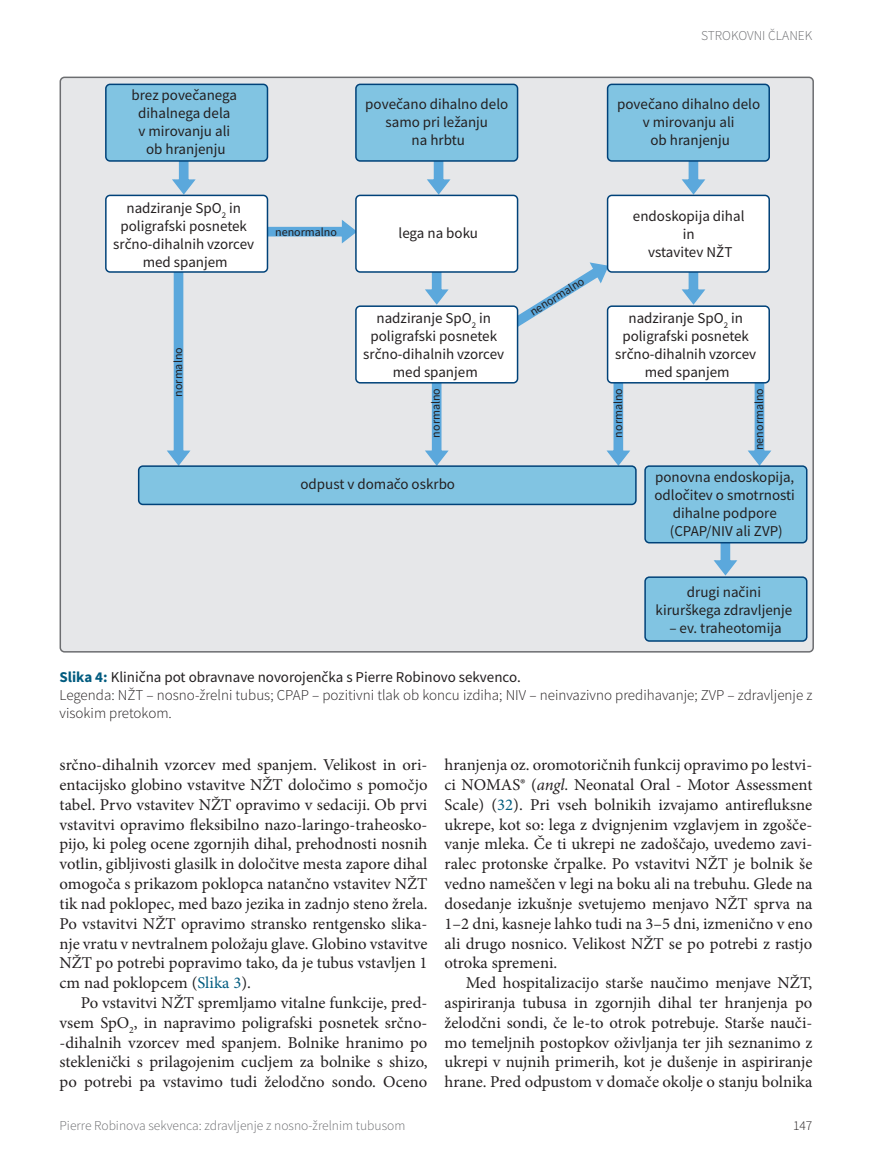
<style>
.page{position:relative;width:872px;height:1166px;background:#fff}
.page>*{position:absolute;margin:0;border:0;box-sizing:border-box;transform-origin:0 0}
.t1{font:16.5px/19.8px "Minion Pro";color:#231f20;text-align:justify}
.t2{font:15px/18px "Source Sans Pro";color:#231f20;text-align:center}
.t3{font:300 15px/18px "Source Sans Pro";color:#231f20}
.t4{font:300 13.5px "Source Sans Pro";color:#6c6d70}
.t5{font:300 13.5px "Source Sans Pro";color:#231f20}
.t6{font:12px "Source Sans Pro";color:#231f20}
.s1{font-weight:700;color:#005b7f}
.s2{font-weight:400}
.s3{color:#005b7f}
.s4{font-style:italic}
</style>
<div class="page">
<div style="left:60px;top:77px;width:753px;height:574px;background:#e6e7e9;border-radius:4px"></div>
<svg style="left:172px;top:162px;width:24px;height:32px"></svg>
<div style="left:106px;top:84px;width:161px;height:77px;background:#81c4e2;border-radius:4px"></div>
<div style="left:105px;top:84px;width:163px;height:78px;border:2px solid #004279;border-radius:4px"></div>
<svg style="left:167px;top:273px;width:24px;height:192px"></svg>
<svg style="left:423px;top:383px;width:27px;height:82px"></svg>
<svg style="left:606px;top:381px;width:26px;height:84px"></svg>
<svg style="left:746px;top:381px;width:26px;height:84px"></svg>
<svg style="left:268px;top:218px;width:87px;height:27px"></svg>
<svg style="left:427px;top:162px;width:24px;height:32px"></svg>
<svg style="left:681px;top:162px;width:25px;height:32px"></svg>
<svg style="left:425px;top:273px;width:24px;height:32px"></svg>
<svg style="left:681px;top:273px;width:25px;height:32px"></svg>
<svg style="left:518px;top:261px;width:89px;height:68px"></svg>
<div style="left:356px;top:84px;width:161px;height:77px;background:#81c4e2;border-radius:4px"></div>
<div style="left:355px;top:84px;width:163px;height:78px;border:2px solid #004279;border-radius:4px"></div>
<div style="left:607px;top:84px;width:162px;height:77px;background:#81c4e2;border-radius:4px"></div>
<div style="left:607px;top:84px;width:163px;height:78px;border:2px solid #004279;border-radius:4px"></div>
<div style="left:106px;top:195px;width:161px;height:77px;background:#fff;border-radius:4px"></div>
<div style="left:105px;top:194px;width:163px;height:79px;border:2px solid #004279;border-radius:4px"></div>
<div style="left:356px;top:195px;width:161px;height:77px;background:#fff;border-radius:4px"></div>
<div style="left:355px;top:194px;width:163px;height:79px;border:2px solid #004279;border-radius:4px"></div>
<div style="left:607px;top:195px;width:162px;height:77px;background:#fff;border-radius:4px"></div>
<div style="left:607px;top:194px;width:163px;height:79px;border:2px solid #004279;border-radius:4px"></div>
<div style="left:356px;top:306px;width:161px;height:76px;background:#fff;border-radius:4px"></div>
<div style="left:355px;top:305px;width:163px;height:78px;border:2px solid #004279;border-radius:4px"></div>
<div style="left:607px;top:306px;width:162px;height:76px;background:#fff;border-radius:4px"></div>
<div style="left:607px;top:305px;width:163px;height:78px;border:2px solid #004279;border-radius:4px"></div>
<svg style="left:712px;top:543px;width:27px;height:33px"></svg>
<div style="left:645px;top:466px;width:161px;height:76px;background:#81c4e2;border-radius:4px"></div>
<div style="left:644px;top:465px;width:163px;height:78px;border:2px solid #004279;border-radius:4px"></div>
<div style="left:645px;top:577px;width:161px;height:63px;background:#81c4e2;border-radius:4px"></div>
<div style="left:644px;top:576px;width:163px;height:65px;border:2px solid #004279;border-radius:4px"></div>
<div style="left:139px;top:466px;width:497px;height:38px;background:#81c4e2;border-radius:4px"></div>
<div style="left:138px;top:465px;width:498px;height:40px;border:2px solid #004279;border-radius:4px"></div>
<p class="t2" style="left:131px;top:86px;width:107px">brez povečanega dihalnega dela<br>v mirovanju ali ob hranjenju</p>
<p class="t2" style="left:113px;top:199px;width:142px">nadziranje SpO<sub>2</sub> in poligrafski posnetek srčno-dihalnih vzorcev med spanjem</p>
<p class="t6" style="left:171px;top:396px;width:51px;rotate:-90deg">normalno</p>
<p class="t6" style="left:275px;top:224px;width:63px">nenormalno</p>
<p class="t2" style="left:365px;top:95px;width:144px">povečano dihalno delo samo pri ležanju<br>na hrbtu</p>
<p class="t2" style="left:398px;top:224px;width:81px">lega na boku</p>
<p class="t2" style="left:363px;top:308px;width:142px">nadziranje SpO<sub>2</sub> in poligrafski posnetek srčno-dihalnih vzorcev med spanjem</p>
<p class="t6" style="left:527px;top:306px;width:63px;rotate:-32deg">nenormalno</p>
<p class="t4" style="left:701px;top:27px;width:113px">STROKOVNI ČLANEK</p>
<p class="t2" style="left:617px;top:95px;width:144px">povečano dihalno delo v mirovanju ali<br>ob hranjenju</p>
<p class="t2" style="left:633px;top:206px;width:113px">endoskopija dihal in<br>vstavitev NŽT</p>
<p class="t2" style="left:615px;top:308px;width:142px">nadziranje SpO<sub>2</sub> in poligrafski posnetek srčno-dihalnih vzorcev med spanjem</p>
<p class="t6" style="left:428px;top:437px;width:51px;rotate:-90deg">normalno</p>
<p class="t6" style="left:610px;top:437px;width:51px;rotate:-90deg">normalno</p>
<p class="t6" style="left:751px;top:450px;width:63px;rotate:-90deg">nenormalno</p>
<p class="t2" style="left:300px;top:474px;width:156px">odpust v domačo oskrbo</p>
<p class="t2" style="left:654px;top:468px;width:142px">ponovna endoskopija, odločitev o smotrnosti dihalne podpore (CPAP/NIV ali ZVP)</p>
<p class="t2" style="left:655px;top:582px;width:138px">drugi načini kirurškega zdravljenje</p>
<p class="t2" style="left:669px;top:618px;width:114px">– ev. traheotomija</p>
<p class="t3" style="left:60px;top:667px;width:754px"><span class="s1">Slika 4:</span> <span class="s2">Klinična pot obravnave novorojenčka s Pierre Robinovo sekvenco.<br></span>Legenda: NŽT – nosno-žrelni tubus; CPAP – pozitivni tlak ob koncu izdiha; NIV – neinvazivno predihavanje; ZVP – zdravljenje z visokim pretokom.</p>
<p class="t1" style="left:60px;top:754px;width:369px">srčno-dihalnih vzorcev med spanjem. Velikost in ori&shy;entacijsko globino vstavitve NŽT določimo s pomočjo tabel. Prvo vstavitev NŽT opravimo v sedaciji. Ob prvi vstavitvi opravimo fleksibilno nazo-laringo-traheosko&shy;pijo, ki poleg ocene zgornjih dihal, prehodnosti nosnih votlin, gibljivosti glasilk in določitve mesta zapore dihal omogoča s prikazom poklopca natančno vstavitev NŽT tik nad poklopec, med bazo jezika in zadnjo steno žrela.<br>Po vstavitvi NŽT opravimo stransko rentgensko slika&shy;nje vratu v nevtralnem položaju glave. Globino vstavitve NŽT po potrebi popravimo tako, da je tubus vstavljen 1 cm nad poklopcem (<span class="s3">Slika 3</span>).</p>
<p class="t1" style="left:60px;top:992px;width:369px;text-indent:21px">Po vstavitvi NŽT spremljamo vitalne funkcije, pred&shy;vsem SpO<sub>2</sub>, in napravimo poligrafski posnetek srčno--dihalnih vzorcev med spanjem. Bolnike hranimo po steklenički s prilagojenim cucljem za bolnike s shizo, po potrebi pa vstavimo tudi želodčno sondo. Oceno</p>
<p class="t4" style="left:60px;top:1116px;width:347px">Pierre Robinova sekvenca: zdravljenje z nosno-žrelnim tubusom</p>
<p class="t1" style="left:444px;top:754px;width:369px">hranjenja oz. oromotoričnih funkcij opravimo po lestvi&shy;ci NOMAS® (<span class="s4">angl.</span> Neonatal Oral - Motor Assessment Scale) (<span class="s3">32</span>). Pri vseh bolnikih izvajamo antirefluksne ukrepe, kot so: lega z dvignjenim vzglavjem in zgošče&shy;vanje mleka. Če ti ukrepi ne zadoščajo, uvedemo zavi&shy;ralec protonske črpalke. Po vstavitvi NŽT je bolnik še vedno nameščen v legi na boku ali na trebuhu. Glede na dosedanje izkušnje svetujemo menjavo NŽT sprva na 1–2 dni, kasneje lahko tudi na 3–5 dni, izmenično v eno ali drugo nosnico. Velikost NŽT se po potrebi z rastjo otroka spremeni.</p>
<p class="t1" style="left:444px;top:972px;width:369px;text-indent:21px">Med hospitalizacijo starše naučimo menjave NŽT, aspiriranja tubusa in zgornjih dihal ter hranjenja po želodčni sondi, če le-to otrok potrebuje. Starše nauči&shy;mo temeljnih postopkov oživljanja ter jih seznanimo z ukrepi v nujnih primerih, kot je dušenje in aspiriranje hrane. Pred odpustom v domače okolje o stanju bolnika</p>
<p class="t5" style="left:793px;top:1116px;width:21px">147</p>
</div>
